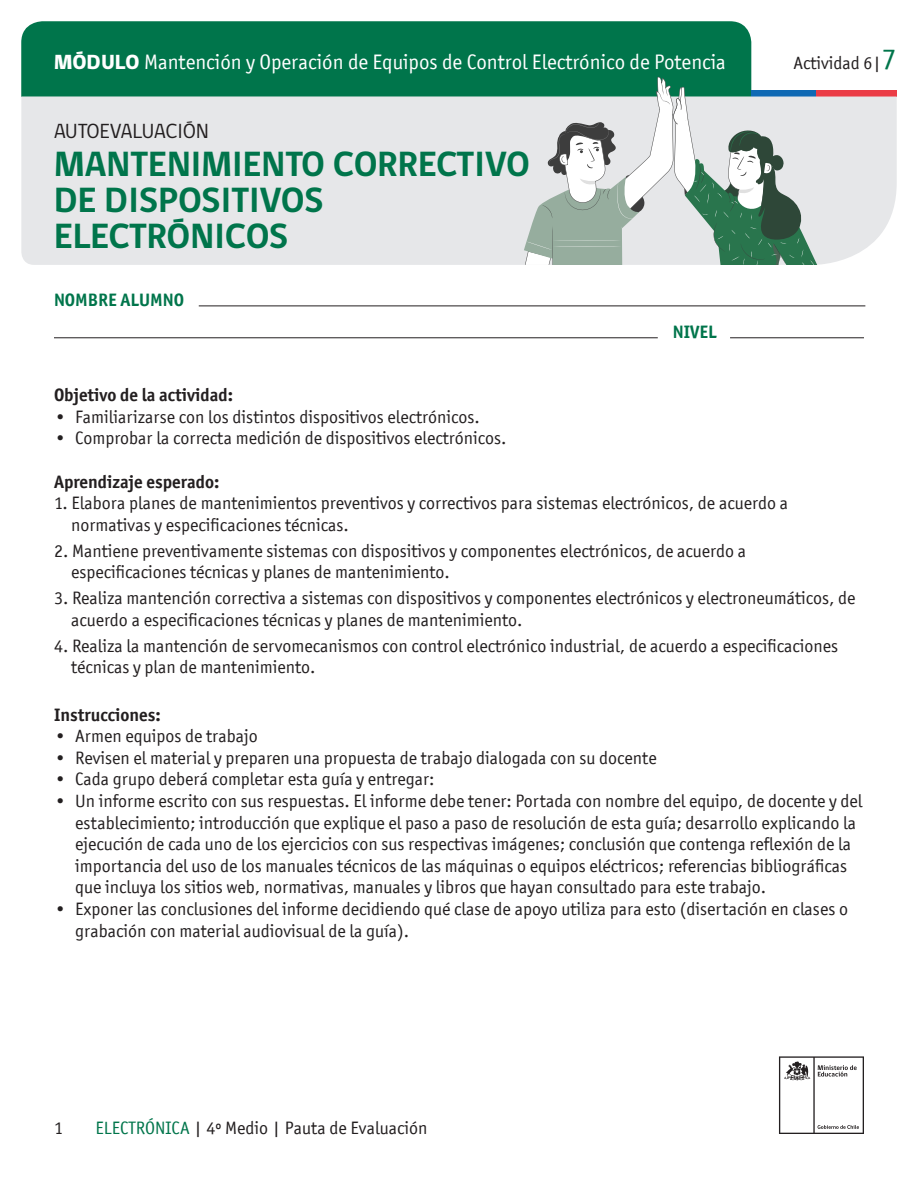
<style>
.page{position:relative;width:918px;height:1188px;background:#fff}
.page>*{position:absolute;margin:0;border:0;box-sizing:border-box;transform-origin:0 0}
.t1{font:700 36px/36px "gob CL";color:#00754b}
.t2{font:21px "Officina San ITC";color:#fff}
.t3{font:21px "gob CL";color:#231f20}
.t4{font:18px/21.6px "Officina San ITC";color:#231f20}
.t5{font:700 18px "Officina San ITC";color:#231f20}
.t6{font:700 18px "Officina San ITC";color:#00754b}
.s1{font-family:"gob CL";font-weight:800}
.s2{font-size:30px;color:#00754b}
.s3{color:#00754b}
</style>
<div class="page">
<svg style="left:779px;top:1056px;width:85px;height:78px"></svg>
<div style="left:21px;top:21px;width:730px;height:76px;background:#00754b"></div>
<div style="left:816px;top:90px;width:81px;height:7px;background:#eb3c46"></div>
<div style="left:21px;top:97px;width:876px;height:168px;background:#e6e7e9"></div>
<hr style="left:54px;top:338px;width:604px;height:1px;background:#231f20">
<hr style="left:730px;top:338px;width:134px;height:1px;background:#231f20">
<hr style="left:199px;top:306px;width:666px;height:1px;background:#231f20">
<svg style="left:524px;top:77px;width:299px;height:188px;background:#acc1b9"></svg>
<p class="t2" style="left:54px;top:50px;width:674px"><span class="s1">MÓDULO</span> Mantención y Operación de Equipos de Control Electrónico de Potencia</p>
<p class="t4" style="left:794px;top:52px;width:105px">Actividad 6|<span class="s2">7</span></p>
<p class="t3" style="left:54px;top:116px;width:156px">AUTOEVALUACIÓN</p>
<p class="t1" style="left:54px;top:147px;width:478px">MANTENIMIENTO CORRECTIVO</p>
<p class="t1" style="left:54px;top:183px;width:271px">DE DISPOSITIVOS<br>ELECTRÓNICOS</p>
<p class="t6" style="left:54px;top:289px;width:132px">NOMBRE ALUMNO</p>
<p class="t6" style="left:673px;top:321px;width:46px">NIVEL</p>
<p class="t5" style="left:54px;top:384px;width:181px">Objetivo de la actividad:</p>
<p class="t4" style="left:54px;top:406px;width:427px">• Familiarizarse con los distintos dispositivos electrónicos.</p>
<p class="t4" style="left:54px;top:427px;width:454px">• Comprobar la correcta medición de dispositivos electrónicos.</p>
<p class="t5" style="left:54px;top:470px;width:167px">Aprendizaje esperado:</p>
<p class="t4" style="left:71px;top:492px;width:719px;text-indent:-17px">1. Elabora planes de mantenimientos preventivos y correctivos para sistemas electrónicos, de acuerdo a normativas y especificaciones técnicas.</p>
<p class="t4" style="left:71px;top:540px;width:677px;text-indent:-17px">2. Mantiene preventivamente sistemas con dispositivos y componentes electrónicos, de acuerdo a especificaciones técnicas y planes de mantenimiento.</p>
<p class="t4" style="left:71px;top:587px;width:786px;text-indent:-17px">3. Realiza mantención correctiva a sistemas con dispositivos y componentes electrónicos y electroneumáticos, de acuerdo a especificaciones técnicas y planes de mantenimiento.</p>
<p class="t4" style="left:71px;top:635px;width:769px;text-indent:-17px">4. Realiza la mantención de servomecanismos con control electrónico industrial, de acuerdo a especificaciones técnicas y plan de mantenimiento.</p>
<p class="t5" style="left:54px;top:703px;width:108px">Instrucciones:</p>
<p class="t4" style="left:54px;top:725px;width:205px">• Armen equipos de trabajo</p>
<p class="t4" style="left:54px;top:747px;width:604px">• Revisen el material y preparen una propuesta de trabajo dialogada con su docente</p>
<p class="t4" style="left:54px;top:768px;width:382px">• Cada grupo deberá completar esta guía y entregar:</p>
<p class="t4" style="left:75px;top:790px;width:789px;text-indent:-21px">• Un informe escrito con sus respuestas. El informe debe tener: Portada con nombre del equipo, de docente y del establecimiento; introducción que explique el paso a paso de resolución de esta guía; desarrollo explicando la ejecución de cada uno de los ejercicios con sus respectivas imágenes; conclusión que contenga reflexión de la importancia del uso de los manuales técnicos de las máquinas o equipos eléctricos; referencias bibliográficas que incluya los sitios web, normativas, manuales y libros que hayan consultado para este trabajo.</p>
<p class="t4" style="left:75px;top:898px;width:774px;text-indent:-21px">• Exponer las conclusiones del informe decidiendo qué clase de apoyo utiliza para esto (disertación en clases o grabación con material audiovisual de la guía).</p>
<p class="t4" style="left:54px;top:1117px;width:10px">1</p>
<p class="t4" style="left:95px;top:1117px;width:334px"><span class="s3">ELECTRÓNICA</span> | 4º Medio | Pauta de Evaluación</p>
</div>
